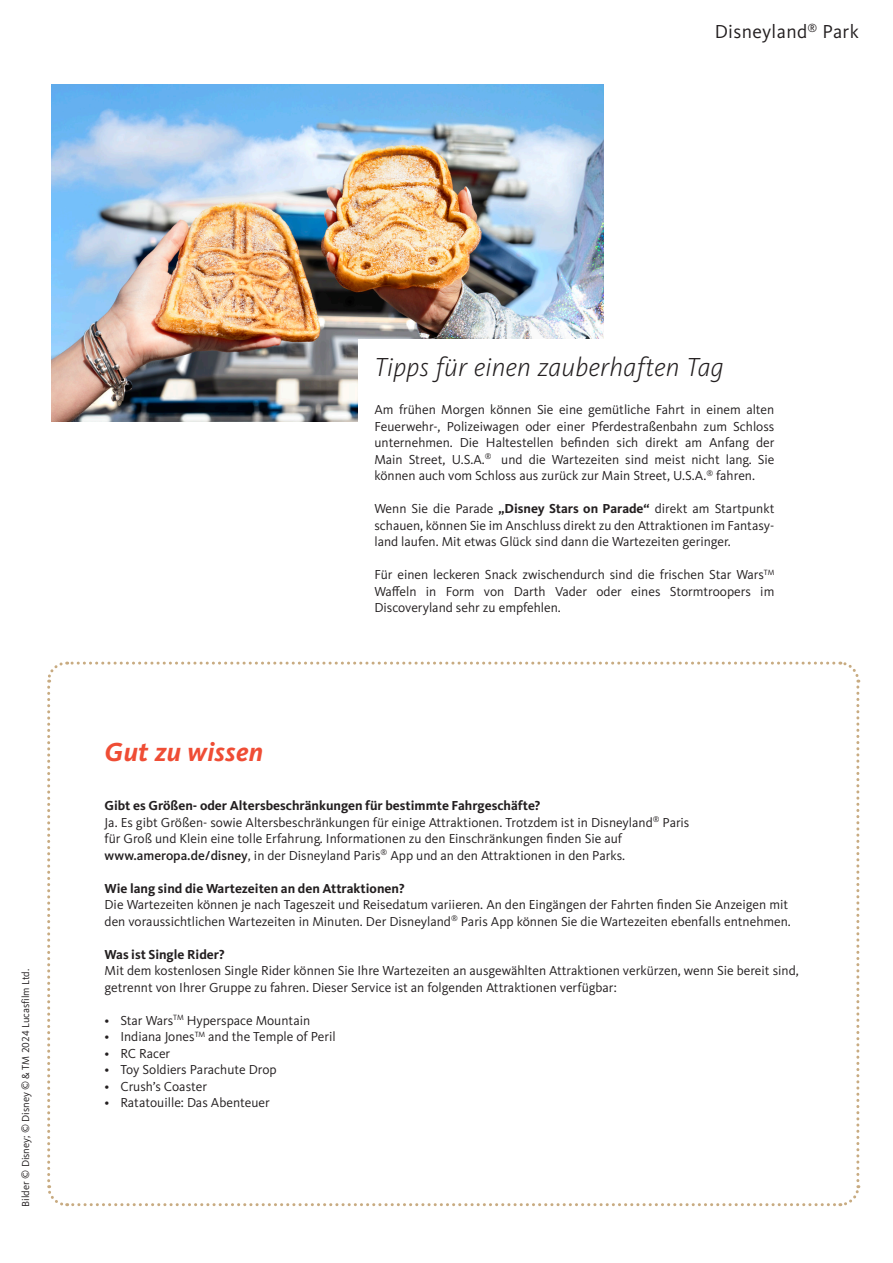
<style>
.page{position:relative;width:893px;height:1263px;background:#fff}
.page>*{position:absolute;margin:0;border:0;box-sizing:border-box;transform-origin:0 0}
.t1{font:italic 300 27px "Kievit OT";letter-spacing:.01em;color:#231f20}
.PM_Mag_-_KIEVIET_OT_E_LI{font:italic 700 27px "Kievit Pro";letter-spacing:.01em;color:#ef4d35}
.Kopfbalken_15_pt{font:19.5px "Kievit Pro";letter-spacing:.02em;color:#231f20}
.t2{font:13.5px/16.5px "Kievit Pro";color:#231f20}
.t3{font:700 13.5px "Kievit Pro";color:#231f20}
.t4{font:10.5px "Kievit Pro";color:#231f20}
.s1{font-weight:700}
.s2{font-weight:500}
</style>
<div class="page">
<svg style="left:47px;top:661px;width:814px;height:546px"></svg>
<img style="left:51px;top:84px;width:553px;height:337px">
<div style="left:358px;top:339px;width:433px;height:306px;background:#fff"></div>
<p class="Kopfbalken_15_pt" style="left:715px;top:20px;width:146px">Disneyland<sup>®</sup> Park</p>
<p class="t4" style="left:19px;top:1206px;width:239px;rotate:-90deg">Bilder © Disney; © Disney © &amp; TM 2024 Lucasfilm Ltd.</p>
<p class="t1" style="left:374px;top:352px;width:351px">Tipps für einen zauberhaften Tag</p>
<p class="t2" style="left:374px;top:401px;width:401px;text-align:justify">Am frühen Morgen können Sie eine gemütliche Fahrt in einem alten Feuerwehr-, Polizeiwagen oder einer Pferdestraßenbahn zum Schloss unternehmen. Die Haltestellen befinden sich direkt am Anfang der Main Street, U.S.A.<sup>®</sup> und die Wartezeiten sind meist nicht lang. Sie können auch vom Schloss aus zurück zur Main Street, U.S.A.<sup>®</sup> fahren.</p>
<p class="t2" style="left:374px;top:500px;width:401px;text-align:justify">Wenn Sie die Parade <span class="s1">„Disney Stars on Parade“</span> direkt am Startpunkt schauen, können Sie im Anschluss direkt zu den Attraktionen im Fantasy&shy;land laufen. Mit etwas Glück sind dann die Wartezeiten geringer.</p>
<p class="t2" style="left:374px;top:566px;width:401px;text-align:justify">Für einen leckeren Snack zwischendurch sind die frischen Star Wars<sup>TM </sup>Waffeln in Form von Darth Vader oder eines Stormtroopers im Discoveryland sehr zu empfehlen.</p>
<p class="PM_Mag_-_KIEVIET_OT_E_LI" style="left:105px;top:735px;width:160px">Gut zu wissen</p>
<p class="t3" style="left:105px;top:797px;width:437px">Gibt es Größen- oder Altersbeschränkungen für bestimmte Fahrgeschäfte?</p>
<p class="t2" style="left:105px;top:814px;width:586px">Ja. Es gibt Größen- sowie Altersbeschränkungen für einige Attraktionen. Trotzdem ist in Disneyland<sup>®</sup> Paris für Groß und Klein eine tolle Erfahrung. Informationen zu den Einschränkungen finden Sie auf <span class="s2">www.ameropa.de/disney</span>, in der Disneyland Paris<sup>®</sup> App und an den Attraktionen in den Parks.</p>
<p class="t3" style="left:105px;top:880px;width:302px">Wie lang sind die Wartezeiten an den Attraktionen?</p>
<p class="t2" style="left:105px;top:896px;width:688px">Die Wartezeiten können je nach Tageszeit und Reisedatum variieren. An den Eingängen der Fahrten finden Sie Anzeigen mit den voraussichtlichen Wartezeiten in Minuten. Der Disneyland<sup>®</sup> Paris App können Sie die Wartezeiten ebenfalls entnehmen.</p>
<p class="t3" style="left:105px;top:946px;width:122px">Was ist Single Rider?</p>
<p class="t2" style="left:105px;top:962px;width:696px">Mit dem kostenlosen Single Rider können Sie Ihre Wartezeiten an ausgewählten Attraktionen verkürzen, wenn Sie bereit sind, getrennt von Ihrer Gruppe zu fahren. Dieser Service ist an folgenden Attraktionen verfügbar:</p>
<p class="t2" style="left:105px;top:1012px;width:207px">• Star Wars<sup>TM</sup> Hyperspace Mountain</p>
<p class="t2" style="left:105px;top:1028px;width:233px">• Indiana Jones<sup>TM</sup> and the Temple of Peril</p>
<p class="t2" style="left:105px;top:1045px;width:67px">• RC Racer</p>
<p class="t2" style="left:105px;top:1061px;width:174px">• Toy Soldiers Parachute Drop</p>
<p class="t2" style="left:105px;top:1078px;width:104px">• Crush’s Coaster</p>
<p class="t2" style="left:105px;top:1094px;width:167px">• Ratatouille: Das Abenteuer</p>
</div>
